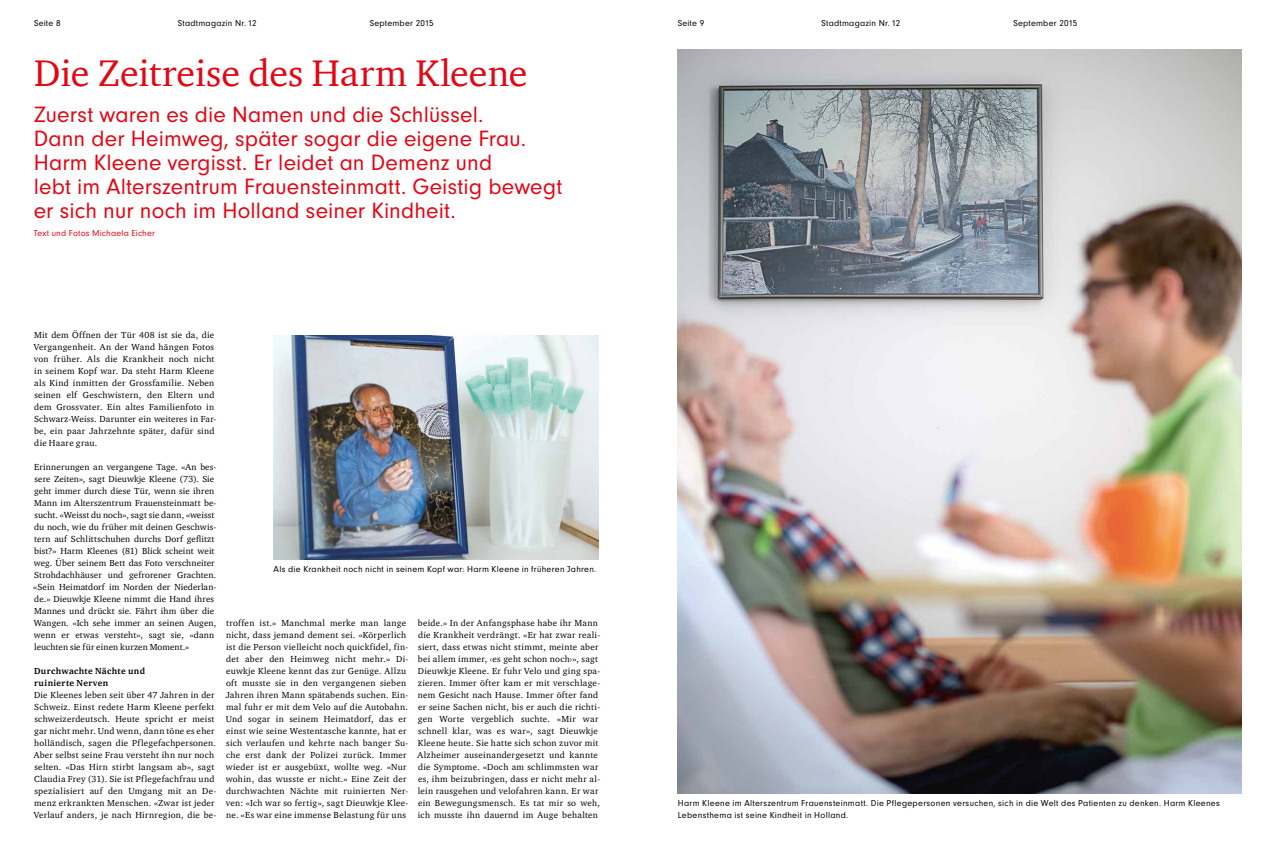
<style>
.page{position:relative;width:1276px;height:842px;background:#fff}
.page>*{position:absolute;margin:0;border:0;box-sizing:border-box;transform-origin:0 0}
.t1{font:38px "ITC Charter Com";color:#e30613}
.t2{font:23px/24px "Neuzeit Gro";letter-spacing:.005em;color:#e30613}
.t3{font:9px/12px "ITC Charter Com";letter-spacing:.025em;color:#000}
.t4{font:9px/12px "Neuzeit Gro";letter-spacing:.03em;color:#000}
.t5{font:700 9px/12px "ITC Charter Com";letter-spacing:.04em;color:#000}
.t6{font:9px "Neuzeit Gro";letter-spacing:.02em;color:#e30613}
.s1{font-family:"Neuzeit Gro"}
</style>
<div class="page">
<img style="left:677px;top:50px;width:565px;height:744px">
<img style="left:274px;top:335px;width:324px;height:225px">
<p class="t4" style="left:34px;top:17px;width:28px">Seite 8</p>
<p class="t4" style="left:178px;top:17px;width:80px">Stadtmagazin Nr. 12</p>
<p class="t4" style="left:370px;top:17px;width:65px">September 2015</p>
<p class="t4" style="left:677px;top:17px;width:28px">Seite 9</p>
<p class="t4" style="left:821px;top:17px;width:80px">Stadtmagazin Nr. 12</p>
<p class="t4" style="left:1013px;top:17px;width:65px">September 2015</p>
<h1 class="t1" style="left:34px;top:49px;width:495px">Die Zeitreise des Harm Kleene</h1>
<p class="t2" style="left:34px;top:103px;width:530px">Zuerst waren es die Namen und die Schlüssel.<br>Dann der Heimweg, später sogar die eigene Frau.<br>Harm Kleene vergisst. Er leidet an Demenz und<br>lebt im Alterszentrum Frauensteinmatt. Geistig bewegt er sich nur noch im Holland seiner Kindheit.</p>
<p class="t6" style="left:34px;top:228px;width:123px">Text und Fotos Michaela Eicher</p>
<p class="t3" style="left:34px;top:329px;width:184px">Mit dem Öffnen der Tür 408 ist sie da, die Vergangenheit. An der Wand hängen Fotos von früher. Als die Krankheit noch nicht in seinem Kopf war. Da steht Harm Kleene als Kind inmitten der Grossfamilie. Neben seinen elf Geschwistern, den Eltern und dem Grossvater. Ein altes Familienfoto in Schwarz-Weiss. Darunter ein weiteres in Far&shy;be, ein paar Jahrzehnte später, dafür sind die Haare grau.</p>
<p class="t3" style="left:33px;top:461px;width:185px">Erinnerungen an vergangene Tage. «An bes&shy;sere Zeiten», sagt Dieuwkje Kleene (73). Sie geht immer durch diese Tür, wenn sie ihren Mann im Alterszentrum Frauensteinmatt be&shy;sucht. «Weisst du noch», sagt sie dann, «weisst du noch, wie du früher mit deinen Geschwis&shy;tern auf Schlittschuhen durchs Dorf geflitzt bist?» Harm Kleenes (81) Blick scheint weit weg. Über seinem Bett das Foto verschneiter Strohdachhäuser und gefrorener Grachten. «Sein Heimatdorf im Norden der Niederlan&shy;de.» Dieuwkje Kleene nimmt die Hand ihres Mannes und drückt sie. Fährt ihm über die Wangen. «Ich sehe immer an seinen Augen, wenn er etwas versteht», sagt sie, «dann leuchten sie für einen kurzen Moment.»</p>
<p class="t5" style="left:34px;top:665px;width:112px">Durchwachte Nächte und ruinierte Nerven</p>
<p class="t3" style="left:34px;top:689px;width:184px">Die Kleenes leben seit über 47 Jahren in der Schweiz. Einst redete Harm Kleene perfekt schweizerdeutsch. Heute spricht er meist gar nicht mehr. Und wenn, dann töne es eher holländisch, sagen die Pflegefachpersonen.<br>Aber selbst seine Frau versteht ihn nur noch selten. «Das Hirn stirbt langsam ab», sagt Claudia Frey (31). Sie ist Pflegefachfrau und spezialisiert auf den Umgang mit an De&shy;menz erkrankten Menschen. «Zwar ist jeder Verlauf anders, je nach Hirnregion, die be-</p>
<p class="t4" style="left:274px;top:563px;width:324px">Als die Krankheit noch nicht in seinem Kopf war: Harm Kleene in früheren Jahren.</p>
<p class="t3" style="left:226px;top:617px;width:184px">troffen ist.» Manchmal merke man lange nicht, dass jemand dement sei. «Körperlich ist die Person vielleicht noch quickfidel, fin&shy;det aber den Heimweg nicht mehr.» Di&shy;euwkje Kleene kennt das zur Genüge. Allzu oft musste sie in den vergangenen sieben Jahren ihren Mann spätabends suchen. Ein&shy;mal fuhr er mit dem Velo auf die Autobahn.<br>Und sogar in seinem Heimatdorf, das er einst wie seine Westentasche kannte, hat er sich verlaufen und kehrte nach banger Su&shy;che erst dank der Polizei zurück. Immer wieder ist er ausgebüxt, wollte weg. «Nur wohin, das wusste er nicht.» Eine Zeit der durchwachten Nächte mit ruinierten Ner&shy;ven: «Ich war so fertig», sagt Dieuwkje Klee&shy;ne. «Es war eine immense Belastung für uns</p>
<p class="t3" style="left:417px;top:616px;width:184px">beide.» In der Anfangsphase habe ihr Mann die Krankheit verdrängt. «Er hat zwar reali&shy;siert, dass etwas nicht stimmt, meinte aber bei allem immer, <span class="s1">‹</span>es geht schon noch<span class="s1">›</span>», sagt Dieuwkje Kleene. Er fuhr Velo und ging spa&shy;zieren. Immer öfter kam er mit verschlage&shy;nem Gesicht nach Hause. Immer öfter fand er seine Sachen nicht, bis er auch die richti&shy;gen Worte vergeblich suchte. «Mir war schnell klar, was es war», sagt Dieuwkje Kleene heute. Sie hatte sich schon zuvor mit Alzheimer auseinandergesetzt und kannte die Symptome. «Doch am schlimmsten war es, ihm beizubringen, dass er nicht mehr al&shy;lein rausgehen und velofahren kann. Er war ein Bewegungsmensch. Es tat mir so weh, ich musste ihn dauernd im Auge behalten</p>
<p class="t4" style="left:678px;top:797px;width:543px">Harm Kleene im Alterszentrum Frauensteinmatt. Die Pflegepersonen versuchen, sich in die Welt des Patienten zu denken. Harm Kleenes<br>Lebensthema ist seine Kindheit in Holland.</p>
</div>
